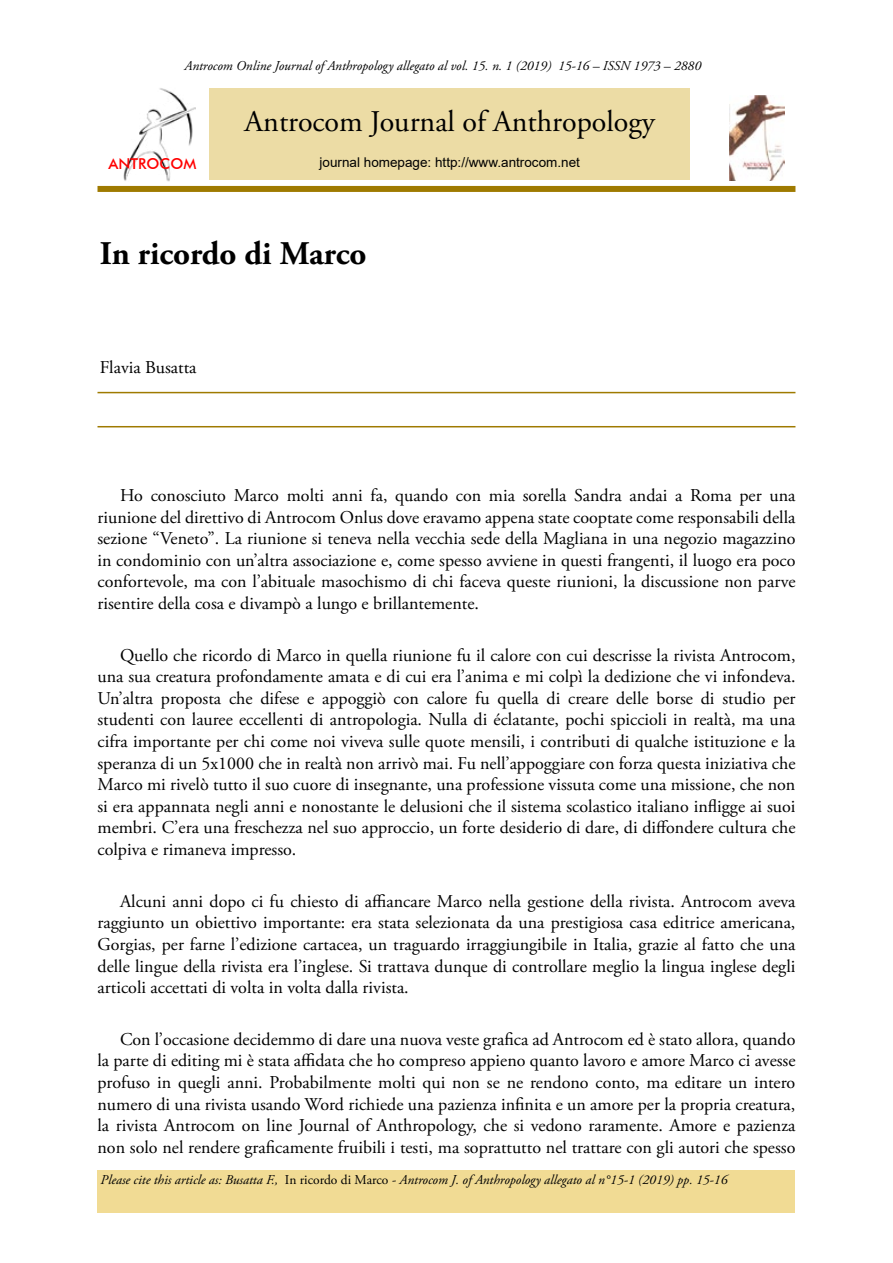
<style>
.page{position:relative;width:893px;height:1263px;background:#fff}
.page>*{position:absolute;margin:0;border:0;box-sizing:border-box;transform-origin:0 0}
.t1{font:700 33px "Adobe Garamond Pro";color:#000}
.t2{font:30px "Adobe Garamond Pro";color:#000}
.t3{font:18px/21.6px "Adobe Garamond Pro";color:#000;text-align:justify}
.t4{font:500 15px "Futura BT";color:#f00}
.t5{font:italic 13.5px "Adobe Garamond Pro";color:#000}
.t6{font:13.5px "Arial";color:#000}
.s1{font-style:normal}
</style>
<div class="page">
<div style="left:209px;top:89px;width:481px;height:91px;background:#ecdca5"></div>
<div style="left:98px;top:186px;width:697px;height:6px;background:#9f7a00"></div>
<hr style="left:98px;top:392px;width:697px;height:1px;background:#9f7a00">
<hr style="left:98px;top:426px;width:697px;height:1px;background:#9f7a00">
<img style="left:729px;top:95px;width:55px;height:85px">
<div style="left:98px;top:1170px;width:697px;height:43px;background:#f1db94"></div>
<img style="left:123px;top:88px;width:72px;height:94px">
<p class="t5" style="left:185px;top:57px;width:518px">Antrocom Online Journal of Anthropology allegato al vol. 15. n. 1 (2019) 15-16 – ISSN 1973 – 2880</p>
<h2 class="t2" style="left:245px;top:103px;width:412px">Antrocom Journal of Anthropology</h2>
<p class="t4" style="left:109px;top:154px;width:89px">ANTROCOM</p>
<p class="t6" style="left:320px;top:153px;width:262px">journal homepage: http://www.antrocom.net</p>
<h1 class="t1" style="left:100px;top:234px;width:268px">In ricordo di Marco</h1>
<p class="t3" style="left:100px;top:357px;width:98px">Flavia Busatta</p>
<p class="t3" style="left:98px;top:485px;width:699px;text-indent:22px">Ho conosciuto Marco molti anni fa, quando con mia sorella Sandra andai a Roma per una riunione del direttivo di Antrocom Onlus dove eravamo appena state cooptate come responsabili della sezione “Veneto”. La riunione si teneva nella vecchia sede della Magliana in una negozio magazzino in condominio con un’altra associazione e, come spesso avviene in questi frangenti, il luogo era poco confortevole, ma con l’abituale masochismo di chi faceva queste riunioni, la discussione non parve risentire della cosa e divampò a lungo e brillantemente.</p>
<p class="t3" style="left:98px;top:645px;width:699px;text-indent:22px">Quello che ricordo di Marco in quella riunione fu il calore con cui descrisse la rivista Antrocom, una sua creatura profondamente amata e di cui era l’anima e mi colpì la dedizione che vi infondeva.<br>Un’altra proposta che difese e appoggiò con calore fu quella di creare delle borse di studio per studenti con lauree eccellenti di antropologia. Nulla di éclatante, pochi spiccioli in realtà, ma una cifra importante per chi come noi viveva sulle quote mensili, i contributi di qualche istituzione e la speranza di un 5x1000 che in realtà non arrivò mai. Fu nell’appoggiare con forza questa iniziativa che Marco mi rivelò tutto il suo cuore di insegnante, una professione vissuta come una missione, che non si era appannata negli anni e nonostante le delusioni che il sistema scolastico italiano infligge ai suoi membri. C’era una freschezza nel suo approccio, un forte desiderio di dare, di diffondere cultura che colpiva e rimaneva impresso.</p>
<p class="t3" style="left:98px;top:891px;width:699px;text-indent:22px">Alcuni anni dopo ci fu chiesto di affiancare Marco nella gestione della rivista. Antrocom aveva raggiunto un obiettivo importante: era stata selezionata da una prestigiosa casa editrice americana, Gorgias, per farne l’edizione cartacea, un traguardo irraggiungibile in Italia, grazie al fatto che una delle lingue della rivista era l’inglese. Si trattava dunque di controllare meglio la lingua inglese degli articoli accettati di volta in volta dalla rivista.</p>
<p class="t3" style="left:98px;top:1029px;width:699px;text-indent:22px">Con l’occasione decidemmo di dare una nuova veste grafica ad Antrocom ed è stato allora, quando la parte di editing mi è stata affidata che ho compreso appieno quanto lavoro e amore Marco ci avesse profuso in quegli anni. Probabilmente molti qui non se ne rendono conto, ma editare un intero numero di una rivista usando Word richiede una pazienza infinita e un amore per la propria creatura, la rivista Antrocom on line Journal of Anthropology, che si vedono raramente. Amore e pazienza non solo nel rendere graficamente fruibili i testi, ma soprattutto nel trattare con gli autori che spesso</p>
<p class="t5" style="left:101px;top:1172px;width:628px">Please cite this article as: Busatta F., <span class="s1">In ricordo di Marco</span> - Antrocom J. of Anthropology allegato al n°15-1 (2019) pp. 15-16</p>
</div>
